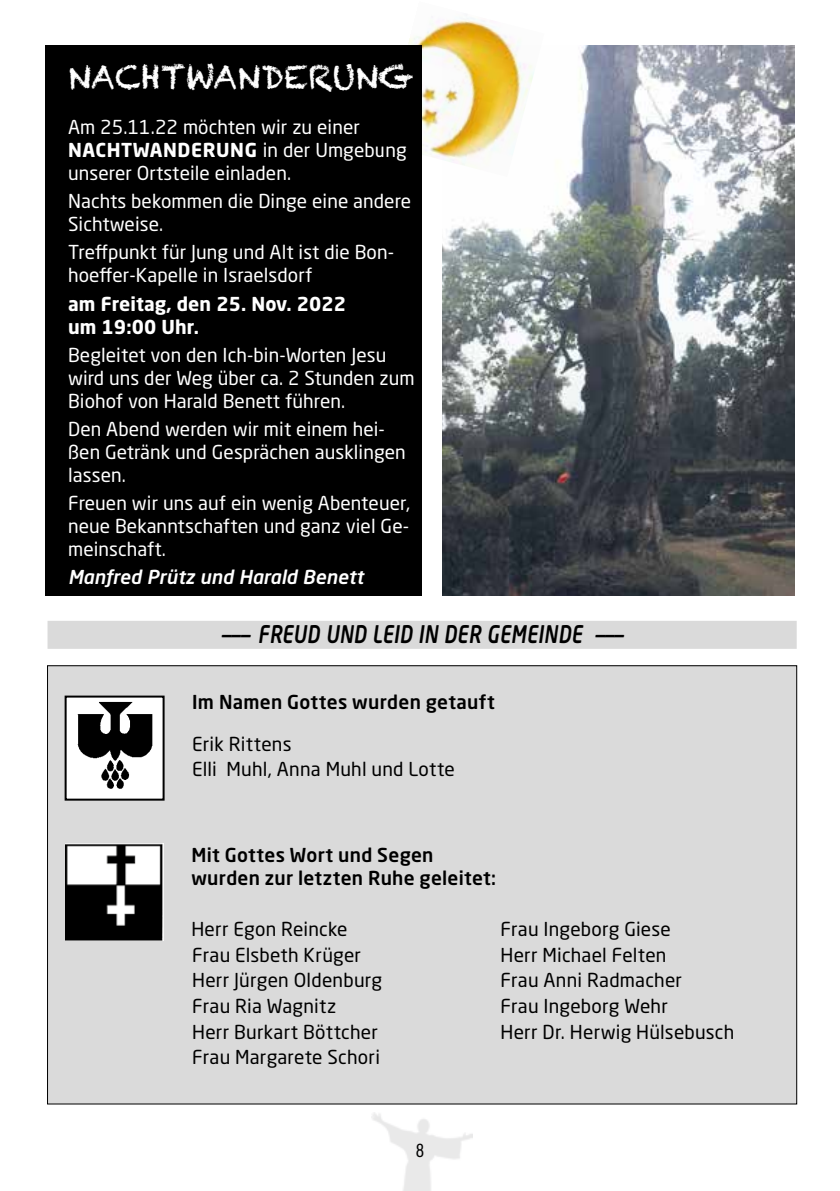
<style>
.page{position:relative;width:840px;height:1191px;background:#fff}
.page>*{position:absolute;margin:0;border:0;box-sizing:border-box;transform-origin:0 0}
.t1{font:32px "Chalkduster";letter-spacing:.005em;color:#fff}
.t2{font:italic 500 24px "Neo Sans W1 G";letter-spacing:.02em;color:#000;scale:.8 1}
.t3{font:20px "Acumin Pro Cond";color:#000}
.t4{font:19px/22.8px "Neo Sans W1 G";letter-spacing:.005em;color:#fff}
.t5{font:19px/25.6px "Neo Sans W1 G";letter-spacing:.01em;color:#000}
.t6{font:500 19px/22.8px "Neo Sans W1 G";letter-spacing:.015em;color:#000}
.t7{font:700 19px/22.8px "Neo Sans W1 G";letter-spacing:.005em;color:#fff}
.t8{font:italic 500 19px "Neo Sans W1 G";letter-spacing:.005em;color:#fff}
.s1{font-weight:700}
</style>
<div class="page">
<img style="left:371px;top:1112px;width:101px;height:79px">
<div style="left:47px;top:665px;width:749px;height:439px;background:#dadada"></div>
<div style="left:47px;top:621px;width:749px;height:28px;background:#dadada"></div>
<div style="left:66px;top:696px;width:97px;height:103px;background:#fff"></div>
<img style="left:77px;top:701px;width:76px;height:88px">
<div style="left:65px;top:695px;width:99px;height:105px;border:2px solid #000"></div>
<div style="left:45px;top:45px;width:377px;height:550px;background:#000"></div>
<img style="left:442px;top:45px;width:352px;height:550px">
<img style="left:65px;top:843px;width:98px;height:97px">
<img style="left:408px;top:18px;width:136px;height:159px">
<h1 class="t1" style="left:68px;top:58px;width:347px">NACHTWANDERUNG</h1>
<p class="t4" style="left:68px;top:115px;width:340px">Am 25.11.22 möchten wir zu einer<br><span class="s1">NACHTWANDERUNG</span> in der Umgebung unserer Ortsteile einladen.</p>
<p class="t4" style="left:68px;top:189px;width:344px">Nachts bekommen die Dinge eine andere<br>Sichtweise.</p>
<p class="t4" style="left:68px;top:241px;width:327px">Treffpunkt für Jung und Alt ist die Bon&shy;hoeffer-Kapelle in Israelsdorf</p>
<p class="t7" style="left:68px;top:292px;width:279px">am Freitag, den 25. Nov. 2022 um 19:00 Uhr.</p>
<p class="t4" style="left:68px;top:343px;width:348px">Begleitet von den Ich-bin-Worten Jesu wird uns der Weg über ca. 2 Stunden zum<br>Biohof von Harald Benett führen.</p>
<p class="t4" style="left:68px;top:417px;width:339px">Den Abend werden wir mit einem hei&shy;ßen Getränk und Gesprächen ausklingen lassen.</p>
<p class="t4" style="left:68px;top:491px;width:343px;text-align:justify">Freuen wir uns auf ein wenig Abenteuer, neue Bekanntschaften und ganz viel Ge&shy;meinschaft.</p>
<p class="t8" style="left:68px;top:565px;width:297px">Manfred Prütz und Harald Benett</p>
<p class="t2" style="left:220px;top:619px;width:506px">― ― ― FREUD UND LEID IN DER GEMEINDE ― ― ―</p>
<p class="t6" style="left:192px;top:690px;width:304px">Im Namen Gottes wurden getauft</p>
<p class="t5" style="left:192px;top:730px;width:264px">Erik Rittens<br>Elli Muhl, Anna Muhl und Lotte</p>
<p class="t6" style="left:191px;top:843px;width:306px">Mit Gottes Wort und Segen wurden zur letzten Ruhe geleitet:</p>
<p class="t5" style="left:191px;top:915px;width:158px">Herr Egon Reincke</p>
<p class="t5" style="left:500px;top:915px;width:172px">Frau Ingeborg Giese</p>
<p class="t5" style="left:192px;top:941px;width:170px">Frau Elsbeth Krüger</p>
<p class="t5" style="left:500px;top:941px;width:167px">Herr Michael Felten</p>
<p class="t5" style="left:192px;top:967px;width:191px">Herr Jürgen Oldenburg</p>
<p class="t5" style="left:500px;top:967px;width:183px">Frau Anni Radmacher</p>
<p class="t5" style="left:192px;top:992px;width:145px">Frau Ria Wagnitz</p>
<p class="t5" style="left:500px;top:992px;width:169px">Frau Ingeborg Wehr</p>
<p class="t5" style="left:192px;top:1018px;width:187px">Herr Burkart Böttcher</p>
<p class="t5" style="left:500px;top:1018px;width:235px">Herr Dr. Herwig Hülsebusch</p>
<p class="t5" style="left:192px;top:1044px;width:189px">Frau Margarete Schori</p>
<p class="t3" style="left:415px;top:1137px;width:10px">8</p>
</div>
